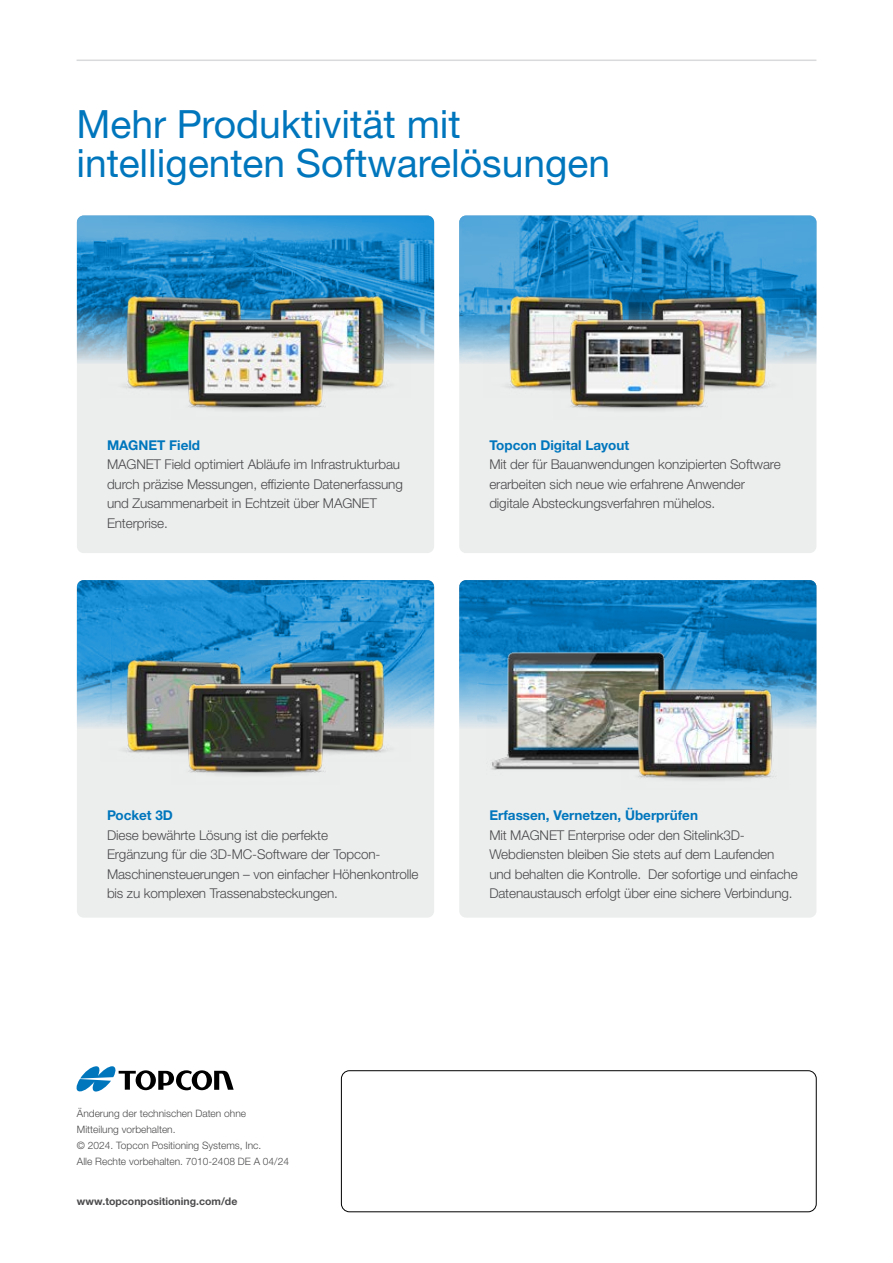
<style>
.page{position:relative;width:893px;height:1263px;background:#fff}
.page>*{position:absolute;margin:0;border:0;box-sizing:border-box;transform-origin:0 0}
.t1{font:39px/39px "Helvetica Neue LTW1 G";color:#0076bd}
.t2{font:300 13.5px/19.5px "Helvetica Neue LT Std";letter-spacing:-.01em;color:#4b4b4d}
.t3{font:700 13.5px "Helvetica Neue LTW1 G";color:#0076bd}
.t4{font:700 10.5px "Helvetica Neue LTW1 G";color:#4b4b4d}
.t5{font:300 10.2px/16px "Helvetica Neue LTW1 G";color:#4b4b4d}
</style>
<div class="page">
<div style="left:341px;top:1070px;width:475px;height:142px;border:1px solid #000;border-radius:8px"></div>
<hr style="left:77px;top:60px;width:739px;height:1px;background:#d9dadb">
<svg style="left:76px;top:1066px;width:158px;height:25px"></svg>
<div style="left:77px;top:216px;width:357px;height:337px;background:#eceded;border-radius:7px"></div>
<img style="left:77px;top:216px;width:357px;height:143px">
<div style="left:459px;top:216px;width:357px;height:337px;background:#eceded;border-radius:7px"></div>
<img style="left:459px;top:216px;width:357px;height:147px">
<img style="left:651px;top:291px;width:142px;height:99px">
<img style="left:483px;top:291px;width:168px;height:99px">
<img style="left:554px;top:313px;width:168px;height:97px">
<img style="left:268px;top:291px;width:143px;height:99px">
<img style="left:100px;top:291px;width:168px;height:99px">
<img style="left:172px;top:313px;width:167px;height:97px">
<div style="left:77px;top:580px;width:357px;height:338px;background:#eceded;border-radius:7px"></div>
<div style="left:459px;top:580px;width:357px;height:338px;background:#eceded;border-radius:7px"></div>
<img style="left:459px;top:580px;width:357px;height:147px">
<img style="left:77px;top:580px;width:357px;height:147px">
<img style="left:268px;top:655px;width:143px;height:99px">
<img style="left:100px;top:655px;width:168px;height:99px">
<img style="left:172px;top:678px;width:167px;height:97px">
<img style="left:487px;top:647px;width:198px;height:123px">
<img style="left:622px;top:684px;width:167px;height:96px">
<h1 class="t1" style="left:77px;top:104px;width:535px">Mehr Produktivität mit intelligenten Softwarelösungen</h1>
<p class="t3" style="left:107px;top:436px;width:95px">MAGNET Field</p>
<p class="t2" style="left:107px;top:454px;width:297px">MAGNET Field optimiert Abläufe im Infrastrukturbau durch präzise Messungen, effiziente Datenerfassung und Zusammenarbeit in Echtzeit über MAGNET Enterprise.</p>
<p class="t3" style="left:489px;top:436px;width:141px">Topcon Digital Layout</p>
<p class="t2" style="left:489px;top:454px;width:293px">Mit der für Bauanwendungen konzipierten Software erarbeiten sich neue wie erfahrene Anwender digitale Absteckungsverfahren mühelos.</p>
<p class="t3" style="left:107px;top:807px;width:67px">Pocket 3D</p>
<p class="t2" style="left:107px;top:825px;width:313px">Diese bewährte Lösung ist die perfekte<br>Ergänzung für die 3D-MC-Software der Topcon-Maschinensteuerungen – von einfacher Höhenkontrolle bis zu komplexen Trassenabsteckungen.</p>
<p class="t3" style="left:489px;top:807px;width:210px">Erfassen, Vernetzen, Überprüfen</p>
<p class="t2" style="left:489px;top:825px;width:310px">Mit MAGNET Enterprise oder den Sitelink3D-Webdiensten bleiben Sie stets auf dem Laufenden und behalten die Kontrolle. Der sofortige und einfache Datenaustausch erfolgt über eine sichere Verbindung.</p>
<p class="t5" style="left:77px;top:1105px;width:214px">Änderung der technischen Daten ohne Mitteilung vorbehalten.<br>© 2024. Topcon Positioning Systems, Inc.<br>Alle Rechte vorbehalten. 7010-2408 DE A 04/24</p>
<p class="t4" style="left:77px;top:1195px;width:162px">www.topconpositioning.com/de</p>
</div>
